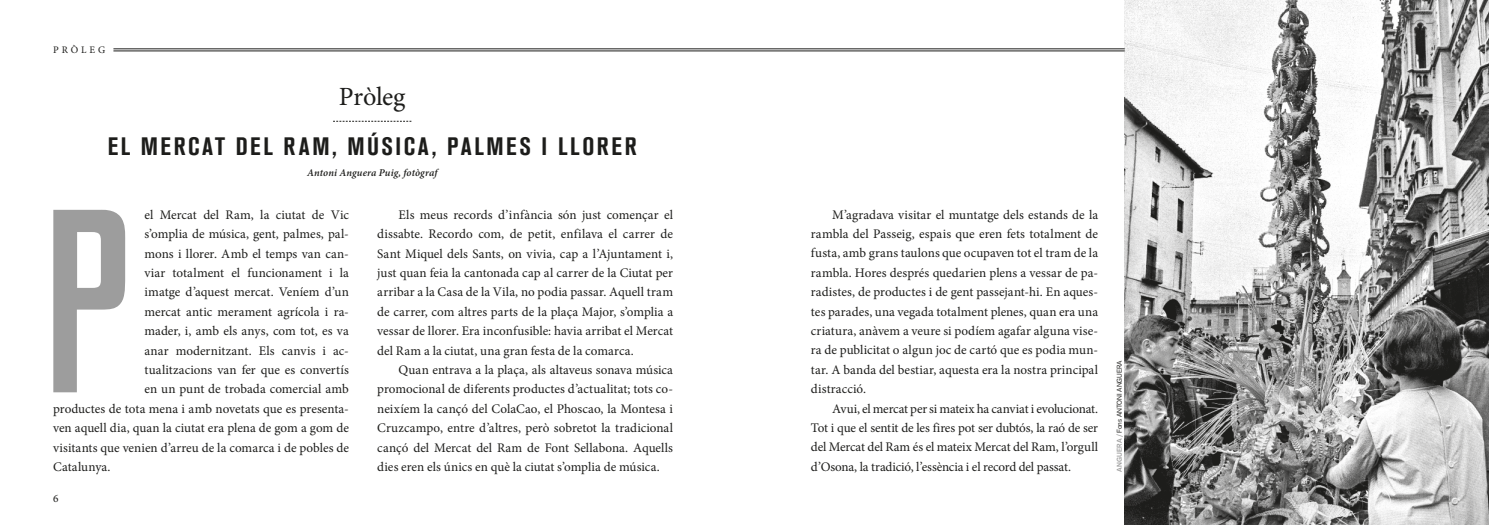
<style>
.page{position:relative;width:1489px;height:525px;background:#fff}
.page>*{position:absolute;margin:0;border:0;box-sizing:border-box;transform-origin:0 0}
.t1{font:500 condensed 258.12px "Akzidenz Grotesk BQ";color:#9d9d9d}
.t2{font:26.25px "Minion Pro";letter-spacing:-.015em;color:#1d1d1b}
.t3{font:700 condensed 25px "Akzidenz Grotesk BQ";letter-spacing:.105em;color:#1d1d1b}
.t4{font:13.12px/19.4px "Minion Pro";color:#1d1d1b;text-align:justify}
.t5{font:11.25px "Minion Pro";color:#1d1d1b}
.t6{font:italic 600 10.38px "Minion Pro";letter-spacing:.01em;color:#1d1d1b}
.t7{font:10px "Minion Pro";letter-spacing:.285em;color:#1d1d1b}
.t8{font:6.88px "Akzid Grtsk Next";color:#1d1d1b}
.s1{font-weight:500;color:#9d9d9d}
</style>
<div class="page">
<img style="left:1124px;top:0;width:364px;height:524px">
<svg style="left:333px;top:121px;width:78px;height:1px"></svg>
<hr style="left:113px;top:49px;width:1011px;height:1px;background:#1d1d1b">
<hr style="left:113px;top:51px;width:1011px;height:1px;background:#1d1d1b">
<p class="t7" style="left:53px;top:43px;width:54px">PRÒLEG</p>
<h2 class="t2" style="left:339px;top:79px;width:68px">Pròleg</h2>
<h3 class="t3" style="left:108px;top:131px;width:530px">EL MERCAT DEL RAM, MÚSICA, PALMES I LLORER</h3>
<p class="t6" style="left:307px;top:165px;width:132px">Antoni Anguera Puig, fotògraf</p>
<h1 class="t1" style="left:43px;top:157px;width:87px">P</h1>
<p class="t4" style="left:144px;top:205px;width:206px">el Mercat del Ram, la ciutat de Vic</p>
<p class="t4" style="left:144px;top:224px;width:206px">s’omplia de música, gent, palmes, pal-</p>
<p class="t4" style="left:144px;top:244px;width:206px">mons i llorer. Amb el temps van can-</p>
<p class="t4" style="left:144px;top:263px;width:206px">viar totalment el funcionament i la</p>
<p class="t4" style="left:144px;top:282px;width:206px">imatge d’aquest mercat. Veníem d’un</p>
<p class="t4" style="left:144px;top:302px;width:206px">mercat antic merament agrícola i ra-</p>
<p class="t4" style="left:144px;top:321px;width:206px">mader, i, amb els anys, com tot, es va</p>
<p class="t4" style="left:144px;top:340px;width:206px">anar modernitzant. Els canvis i ac-</p>
<p class="t4" style="left:144px;top:360px;width:206px">tualitzacions van fer que es convertís</p>
<p class="t4" style="left:144px;top:379px;width:206px">en un punt de trobada comercial amb</p>
<p class="t4" style="left:53px;top:399px;width:297px">productes de tota mena i amb novetats que es presenta-</p>
<p class="t4" style="left:53px;top:418px;width:297px">ven aquell dia, quan la ciutat era plena de gom a gom de</p>
<p class="t4" style="left:53px;top:437px;width:297px">visitants que venien d’arreu de la comarca i de pobles de</p>
<p class="t4" style="left:53px;top:457px;width:59px">Catalunya.</p>
<p class="t5" style="left:53px;top:491px;width:7px">6</p>
<p class="t4" style="left:377px;top:205px;width:297px;text-indent:21px">Els meus records d’infància són just començar el dissabte. Recordo com, de petit, enfilava el carrer de Sant Miquel dels Sants, on vivia, cap a l’Ajuntament i, just quan feia la cantonada cap al carrer de la Ciutat per arribar a la Casa de la Vila, no podia passar. Aquell tram de carrer, com altres parts de la plaça Major, s’omplia a vessar de llorer. Era inconfusible: havia arribat el Mercat del Ram a la ciutat, una gran festa de la comarca.</p>
<p class="t4" style="left:377px;top:360px;width:297px;text-indent:21px">Quan entrava a la plaça, als altaveus sonava música promocional de diferents productes d’actualitat; tots co&shy;neixíem la cançó del ColaCao, el Phoscao, la Montesa i Cruzcampo, entre d’altres, però sobretot la tradicional cançó del Mercat del Ram de Font Sellabona. Aquells dies eren els únics en què la ciutat s’omplia de música.</p>
<p class="t4" style="left:811px;top:205px;width:289px;text-indent:21px">M’agradava visitar el muntatge dels estands de la rambla del Passeig, espais que eren fets totalment de fusta, amb grans taulons que ocupaven tot el tram de la rambla. Hores després quedarien plens a vessar de pa&shy;radistes, de productes i de gent passejant-hi. En aques&shy;tes parades, una vegada totalment plenes, quan era una criatura, anàvem a veure si podíem agafar alguna vise&shy;ra de publicitat o algun joc de cartó que es podia mun&shy;tar. A banda del bestiar, aquesta era la nostra principal distracció.</p>
<p class="t4" style="left:811px;top:398px;width:289px;text-indent:21px">Avui, el mercat per si mateix ha canviat i evolucionat.<br>Tot i que el sentit de les fires pot ser dubtós, la raó de ser del Mercat del Ram és el mateix Mercat del Ram, l’orgull d’Osona, la tradició, l’essència i el record del passat.</p>
<p class="t8" style="left:1114px;top:471px;width:113px;rotate:-90deg"><span class="s1">ANGUERA /</span> Fons ANTONI ANGUERA</p>
</div>
